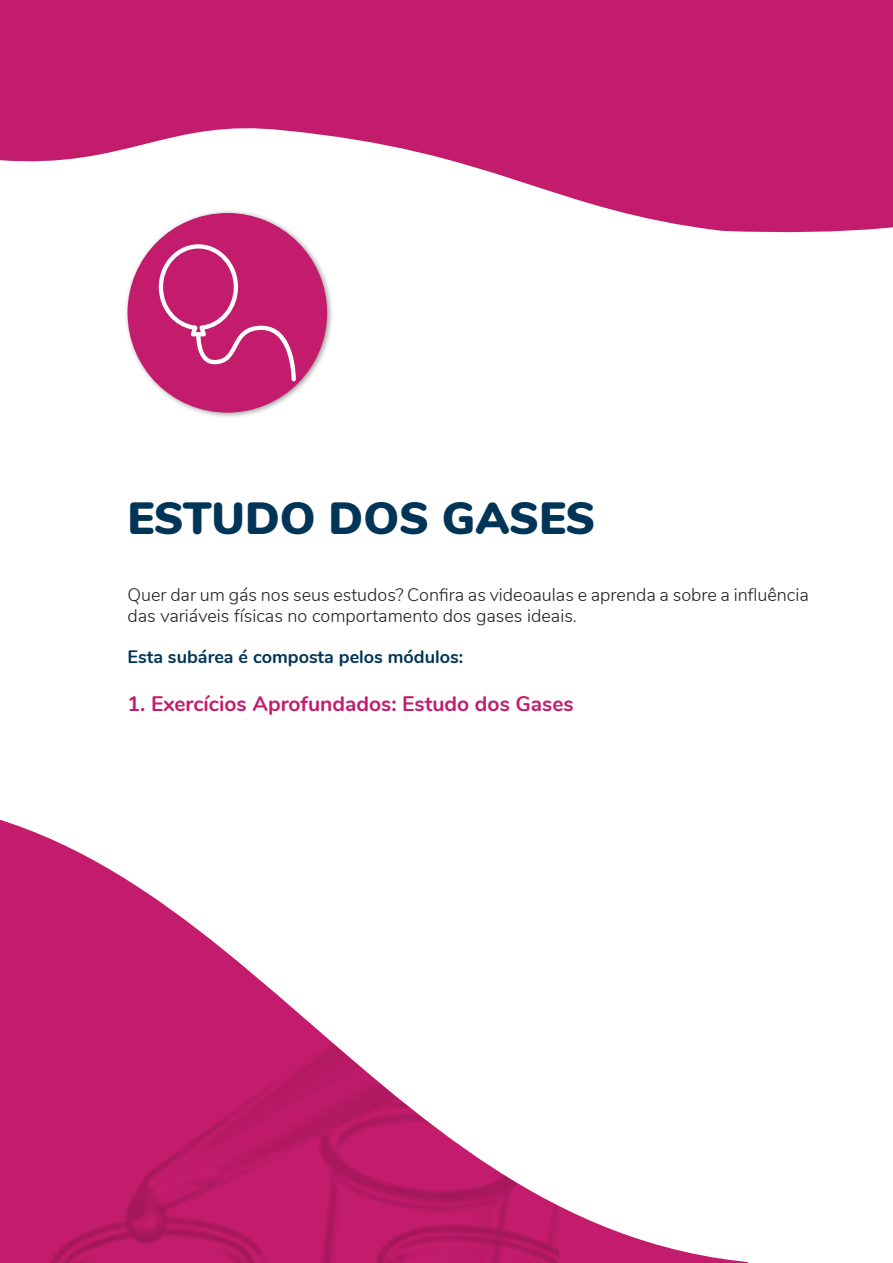
<style>
.page{position:relative;width:893px;height:1263px;background:#fff}
.page>*{position:absolute;margin:0;border:0;box-sizing:border-box;transform-origin:0 0}
.t1{font:900 45px "Nunito";color:#003558}
.t2{font:700 21px "Nunito";color:#c41c6d}
.t3{font:300 18px/21.6px "Nunito";color:#231f20}
.t4{font:700 18px "Nunito";color:#003558}
</style>
<div class="page">
<svg style="left:0;top:0;width:893px;height:232px;fill:#c41c6d"></svg>
<svg style="left:0;top:819px;width:748px;height:444px"></svg>
<div style="left:124px;top:209px;width:209px;height:210px;background:#231f20;opacity:.43"></div>
<div style="left:128px;top:213px;width:199px;height:200px;background:#c41c6d;border-radius:50%"></div>
<svg style="left:159px;top:244px;width:137px;height:137px"></svg>
<h1 class="t1" style="left:128px;top:485px;width:469px">ESTUDO DOS GASES</h1>
<p class="t3" style="left:128px;top:583px;width:683px">Quer dar um gás nos seus estudos? Confira as videoaulas e aprenda a sobre a influência das variáveis físicas no comportamento dos gases ideais.</p>
<p class="t4" style="left:128px;top:643px;width:337px">Esta subárea é composta pelos módulos:</p>
<p class="t2" style="left:128px;top:688px;width:448px">1. Exercícios Aprofundados: Estudo dos Gases</p>
</div>
